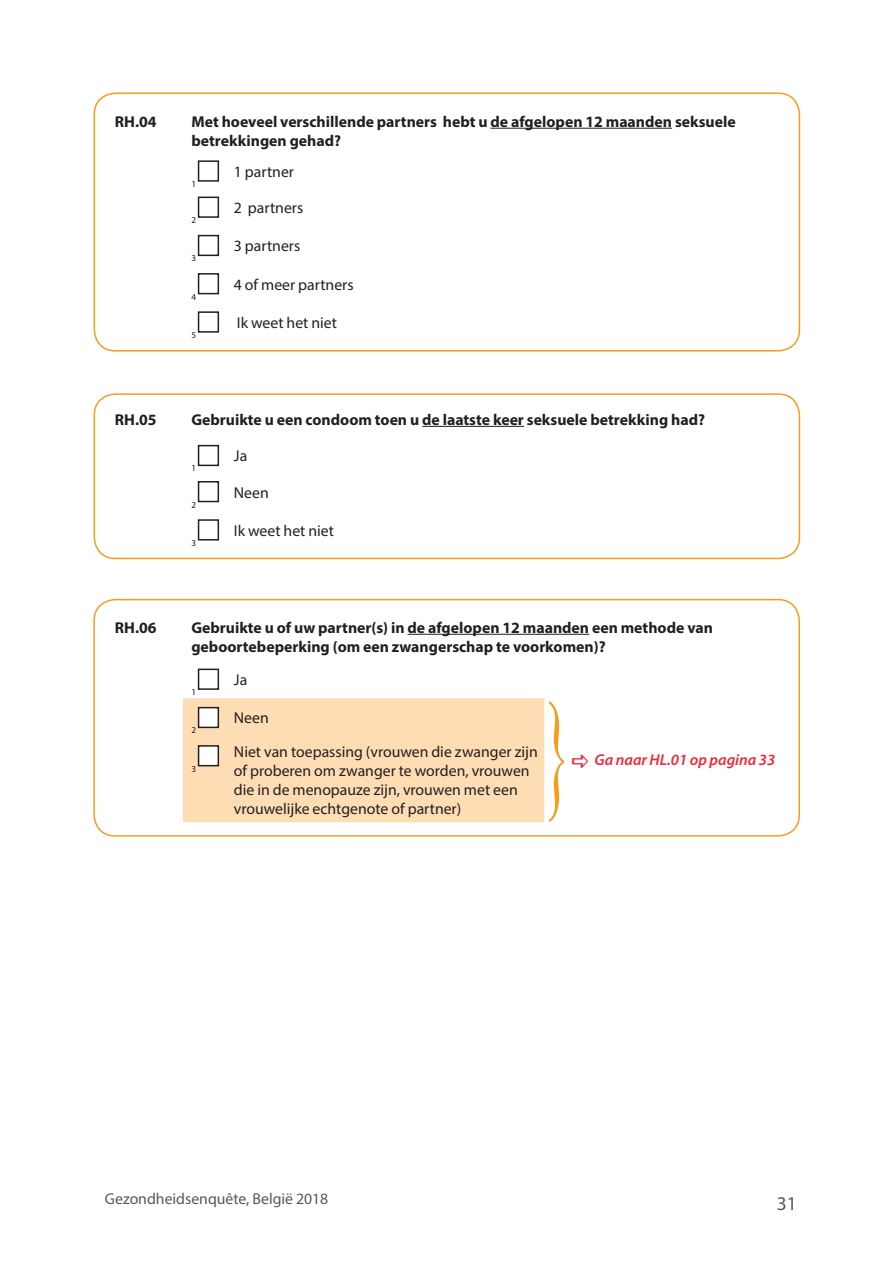
<style>
.page{position:relative;width:893px;height:1263px;background:#fff}
.page>*{position:absolute;margin:0;border:0;box-sizing:border-box;transform-origin:0 0}
.body_nl{font:197.7px "Microsoft Himalaya";color:#f89c1c;scale:.41 1}
.t1{font:19.5px "Myriad Pro";color:#57585a}
.body_nl_gras{font:700 15.75px/18.9px "Myriad Pro";color:#231f20}
.body_nl-2{font:15.75px/18.9px "Myriad Pro";color:#231f20}
.t2{font:15.75px "Myriad Pro";color:#57585a}
.body_nl-3{font:italic 600 15.75px "Myriad Pro";color:#e92b39}
.body_nl-4{font:9.15px "Myriad Pro";color:#231f20}
</style>
<div class="page">
<hr style="left:490px;top:128px;width:182px;height:1px;background:#231f20">
<div style="left:198px;top:160px;width:21px;height:22px;border:2px solid #231f20"></div>
<div style="left:198px;top:197px;width:21px;height:21px;border:2px solid #231f20"></div>
<div style="left:198px;top:235px;width:21px;height:21px;border:2px solid #231f20"></div>
<div style="left:198px;top:273px;width:21px;height:21px;border:2px solid #231f20"></div>
<div style="left:198px;top:311px;width:21px;height:22px;border:2px solid #231f20"></div>
<hr style="left:422px;top:426px;width:102px;height:1px;background:#231f20">
<div style="left:198px;top:445px;width:21px;height:21px;border:2px solid #231f20"></div>
<div style="left:198px;top:481px;width:21px;height:21px;border:2px solid #231f20"></div>
<div style="left:198px;top:519px;width:21px;height:21px;border:2px solid #231f20"></div>
<div style="left:183px;top:698px;width:361px;height:124px;background:#feddb4"></div>
<hr style="left:407px;top:634px;width:182px;height:1px;background:#231f20">
<div style="left:198px;top:669px;width:21px;height:21px;border:2px solid #231f20"></div>
<div style="left:199px;top:708px;width:19px;height:19px;background:#fff"></div>
<div style="left:198px;top:707px;width:21px;height:21px;border:2px solid #231f20"></div>
<div style="left:199px;top:746px;width:19px;height:20px;background:#fff"></div>
<div style="left:198px;top:745px;width:21px;height:21px;border:2px solid #231f20"></div>
<div style="left:94px;top:92px;width:706px;height:260px;border:2px solid #f89c1c;border-radius:21px"></div>
<div style="left:94px;top:393px;width:706px;height:166px;border:2px solid #f89c1c;border-radius:21px"></div>
<div style="left:93px;top:599px;width:707px;height:238px;border:2px solid #f89c1c;border-radius:21px"></div>
<p class="body_nl_gras" style="left:115px;top:111px;width:43px">RH.04</p>
<p class="body_nl_gras" style="left:191px;top:111px;width:546px">Met hoeveel verschillende partners hebt u de afgelopen 12 maanden seksuele betrekkingen gehad?</p>
<p class="body_nl-4" style="left:191px;top:178px;width:6px">1</p>
<p class="body_nl-2" style="left:234px;top:162px;width:62px">1 partner</p>
<p class="body_nl-4" style="left:191px;top:214px;width:6px">2</p>
<p class="body_nl-4" style="left:191px;top:253px;width:6px">3</p>
<p class="body_nl-4" style="left:191px;top:291px;width:6px">4</p>
<p class="body_nl-4" style="left:191px;top:329px;width:6px">5</p>
<p class="body_nl-2" style="left:234px;top:198px;width:71px">2 partners</p>
<p class="body_nl-2" style="left:234px;top:236px;width:68px">3 partners</p>
<p class="body_nl-2" style="left:234px;top:275px;width:121px">4 of meer partners</p>
<p class="body_nl-2" style="left:237px;top:313px;width:102px">Ik weet het niet</p>
<p class="body_nl_gras" style="left:115px;top:409px;width:43px">RH.05</p>
<p class="body_nl_gras" style="left:191px;top:409px;width:515px">Gebruikte u een condoom toen u de laatste keer seksuele betrekking had?</p>
<p class="body_nl-4" style="left:191px;top:463px;width:6px">1</p>
<p class="body_nl-2" style="left:234px;top:446px;width:15px">Ja</p>
<p class="body_nl-4" style="left:191px;top:499px;width:6px">2</p>
<p class="body_nl-4" style="left:191px;top:537px;width:6px">3</p>
<p class="body_nl-2" style="left:234px;top:483px;width:36px">Neen</p>
<p class="body_nl-2" style="left:234px;top:521px;width:102px">Ik weet het niet</p>
<p class="body_nl_gras" style="left:115px;top:617px;width:43px">RH.06</p>
<p class="body_nl_gras" style="left:191px;top:617px;width:523px">Gebruikte u of uw partner(s) in de afgelopen 12 maanden een methode van geboortebeperking (om een zwangerschap te voorkomen)?</p>
<p class="body_nl-4" style="left:191px;top:686px;width:6px">1</p>
<p class="body_nl-2" style="left:234px;top:670px;width:15px">Ja</p>
<p class="body_nl-4" style="left:191px;top:725px;width:6px">2</p>
<p class="body_nl-4" style="left:191px;top:763px;width:6px">3</p>
<p class="body_nl-2" style="left:234px;top:708px;width:36px">Neen</p>
<p class="body_nl" style="left:544px;top:609px;width:66px">}</p>
<p class="body_nl-2" style="left:234px;top:742px;width:305px">Niet van toepassing (vrouwen die zwanger zijn of proberen om zwanger te worden, vrouwen die in de menopauze zijn, vrouwen met een vrouwelijke echtgenote of partner)</p>
<p class="body_nl-3" style="left:594px;top:749px;width:182px">Ga naar HL.01 op pagina 33</p>
<p class="t2" style="left:105px;top:1189px;width:225px">Gezondheidsenquête, België 2018</p>
<p class="t1" style="left:777px;top:1191px;width:22px">31</p>
</div>
